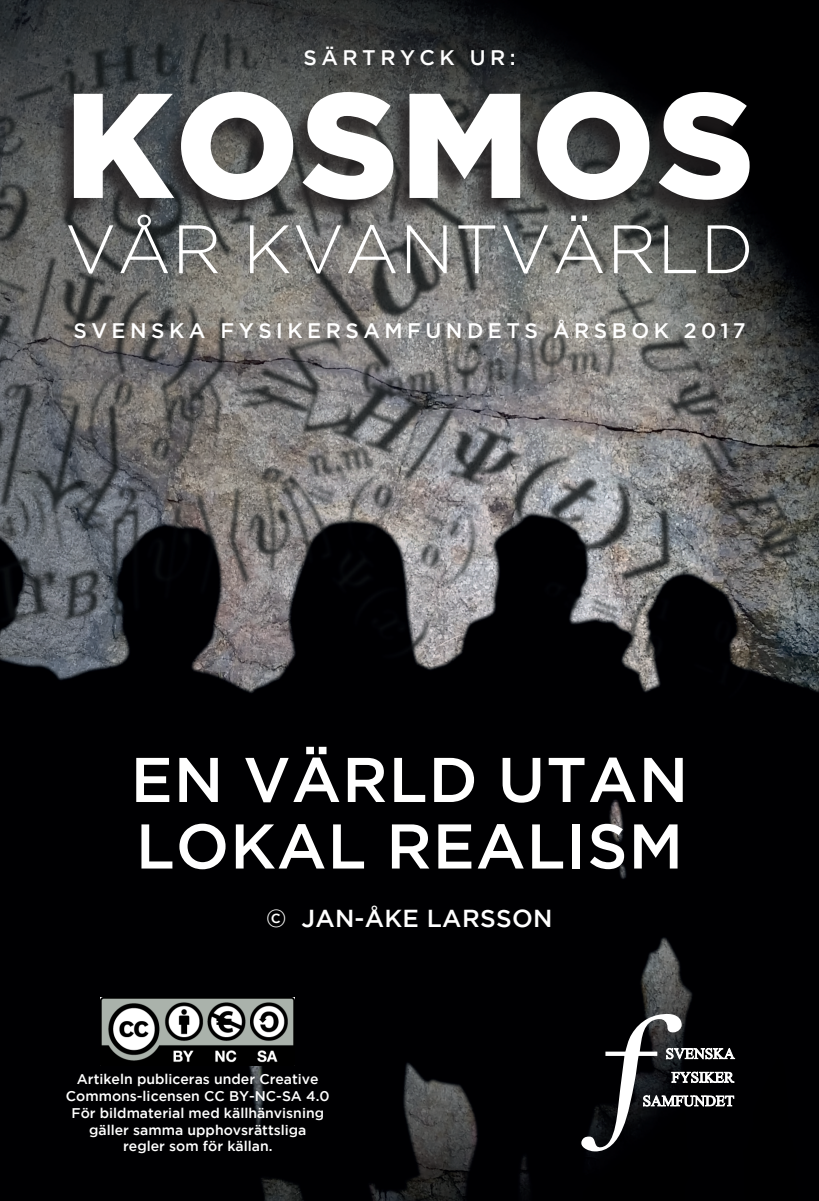
<style>
.page{position:relative;width:819px;height:1201px;background:#fff}
.page>*{position:absolute;margin:0;border:0;box-sizing:border-box;transform-origin:0 0}
.t1{font:900 148.75px "Gotham";letter-spacing:.015em;color:#fff}
.t2{font:300 68.25px "Gotham";letter-spacing:.015em;color:#fff}
.t3{font:500 63px "Gotham";letter-spacing:.015em;color:#fff}
.t4{font:500 24.5px "Gotham";letter-spacing:.015em;color:#fff}
.t5{font:500 21px "Gotham";letter-spacing:.215em;color:#fff}
.t6{font:500 14px "Gotham";color:#fff}
</style>
<div class="page">
<img style="left:0;top:0;width:819px;height:1200px">
<div style="left:53px;top:95px;width:694px;height:127px;background:#231f20;opacity:.75"></div>
<svg style="left:579px;top:1013px;width:155px;height:139px;background:#2a2b2d"></svg>
<img style="left:101px;top:997px;width:194px;height:68px">
<p class="t5" style="left:303px;top:46px;width:213px">SÄRTRYCK UR:</p>
<p class="t1" style="left:65px;top:59px;width:691px">KOSMOS</p>
<p class="t2" style="left:65px;top:212px;width:690px">VÅR KVANTVÄRLD</p>
<p class="t5" style="left:73px;top:318px;width:673px">SVENSKA FYSIKERSAMFUNDETS ÅRSBOK 2017</p>
<p class="t3" style="left:131px;top:744px;width:559px">EN VÄRLD UTAN</p>
<p class="t3" style="left:136px;top:810px;width:549px">LOKAL REALISM</p>
<p class="t4" style="left:266px;top:904px;width:288px">© JAN-ÅKE LARSSON</p>
<p class="t6" style="left:77px;top:1071px;width:243px">Artikeln publiceras under Creative</p>
<p class="t6" style="left:66px;top:1088px;width:265px">Commons-licensen CC BY-NC-SA 4.0</p>
<p class="t6" style="left:71px;top:1104px;width:254px">För bildmaterial med källhänvisning</p>
<p class="t6" style="left:89px;top:1121px;width:219px">gäller samma upphovsrättsliga</p>
<p class="t6" style="left:123px;top:1138px;width:151px">regler som för källan.</p>
</div>
